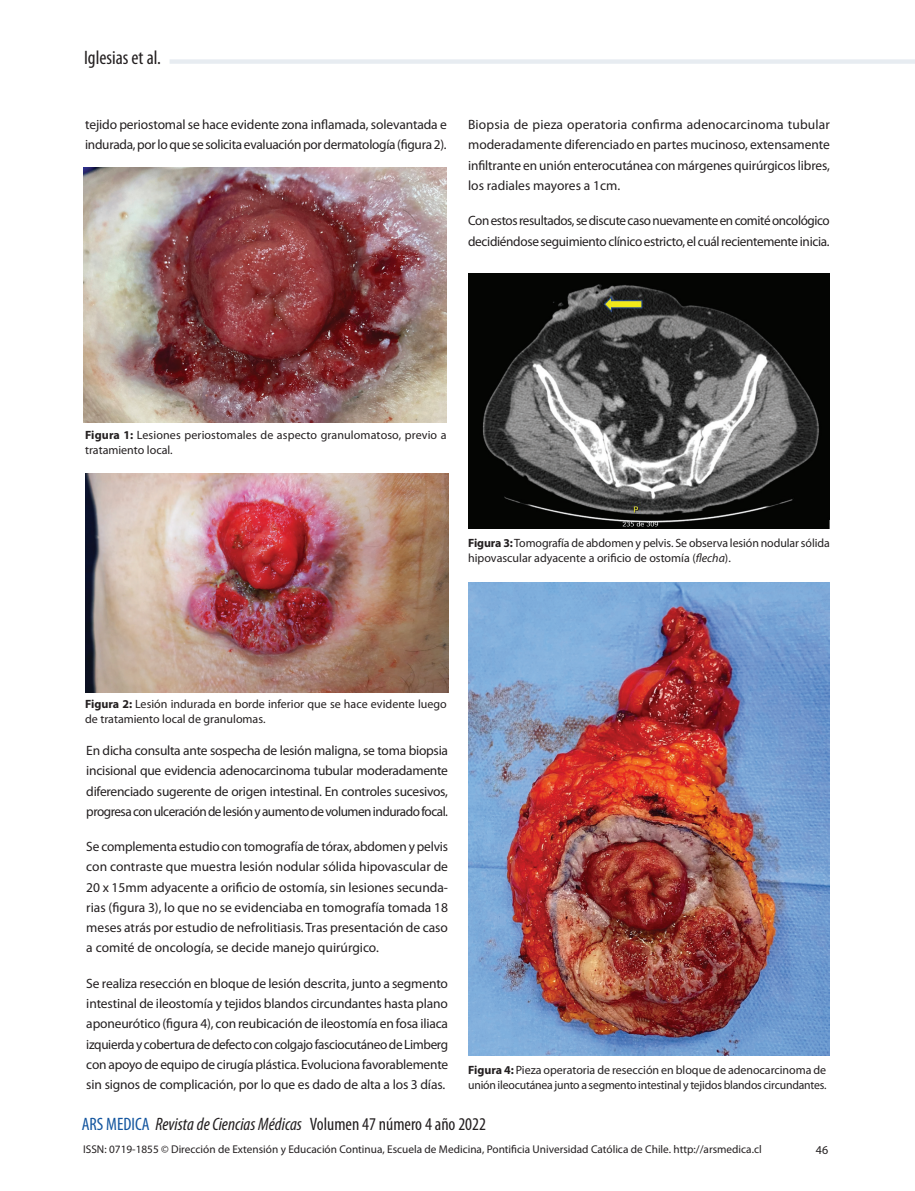
<style>
.page{position:relative;width:915px;height:1191px;background:#fff}
.page>*{position:absolute;margin:0;border:0;box-sizing:border-box;transform-origin:0 0}
.t1{font:condensed 19.5px "Myriad Pro";color:#231f20}
.t2{font:italic condensed 18px "Myriad Pro";color:#231f20}
.t3{font:13.5px/20.2px "Myriad Pro";letter-spacing:-.02em;color:#231f20;text-align:justify}
.t4{font:12px/15px "Myriad Pro";color:#231f20}
.t5{font:11.25px "Myriad Pro";color:#231f20}
.s1{font-weight:700}
.s2{font-style:italic}
.s3{font-style:normal;color:#13559f}
.s4{font-style:normal}
</style>
<div class="page">
<div style="left:169px;top:59px;width:745px;height:5px;background:#e7ecf1"></div>
<img style="left:83px;top:167px;width:363px;height:256px">
<img style="left:85px;top:473px;width:363px;height:219px">
<img style="left:468px;top:273px;width:361px;height:255px">
<img style="left:468px;top:583px;width:361px;height:472px">
<h1 class="t1" style="left:84px;top:47px;width:78px">Iglesias et al.</h1>
<p class="t3" style="left:85px;top:114px;width:363px">tejido periostomal se hace evidente zona inflamada, solevantada e indurada, por lo que se solicita evaluación por dermatología (figura 2).</p>
<p class="t3" style="left:468px;top:114px;width:363px">Biopsia de pieza operatoria confirma adenocarcinoma tubular moderadamente diferenciado en partes mucinoso, extensamente infiltrante en unión enterocutánea con márgenes quirúrgicos libres, los radiales mayores a 1cm.</p>
<p class="t3" style="left:468px;top:210px;width:363px">Con estos resultados, se discute caso nuevamente en comité oncológico decidiéndose seguimiento clínico estricto, el cuál recientemente inicia.</p>
<p class="t4" style="left:85px;top:427px;width:363px"><span class="s1">Figura 1:</span> Lesiones periostomales de aspecto granulomatoso, previo a tratamiento local.</p>
<p class="t4" style="left:468px;top:535px;width:363px"><span class="s1">Figura 3:</span> Tomografía de abdomen y pelvis. Se observa lesión nodular sólida hipovascular adyacente a orificio de ostomía (<span class="s2">flecha</span>).</p>
<p class="t4" style="left:85px;top:696px;width:363px"><span class="s1">Figura 2:</span> Lesión indurada en borde inferior que se hace evidente luego de tratamiento local de granulomas.</p>
<p class="t3" style="left:86px;top:740px;width:363px">En dicha consulta ante sospecha de lesión maligna, se toma biopsia incisional que evidencia adenocarcinoma tubular moderadamente diferenciado sugerente de origen intestinal. En controles sucesivos, progresa con ulceración de lesión y aumento de volumen indurado focal.</p>
<p class="t3" style="left:86px;top:836px;width:363px">Se complementa estudio con tomografía de tórax, abdomen y pelvis con contraste que muestra lesión nodular sólida hipovascular de 20 x 15mm adyacente a orificio de ostomía, sin lesiones secunda&shy;rias (figura 3), lo que no se evidenciaba en tomografía tomada 18 meses atrás por estudio de nefrolitiasis. Tras presentación de caso a comité de oncología, se decide manejo quirúrgico.</p>
<p class="t3" style="left:86px;top:972px;width:363px">Se realiza resección en bloque de lesión descrita, junto a segmento intestinal de ileostomía y tejidos blandos circundantes hasta plano aponeurótico (figura 4), con reubicación de ileostomía en fosa iliaca izquierda y cobertura de defecto con colgajo fasciocutáneo de Limberg con apoyo de equipo de cirugía plástica. Evoluciona favorablemente sin signos de complicación, por lo que es dado de alta a los 3 días.</p>
<p class="t4" style="left:468px;top:1061px;width:360px"><span class="s1">Figura 4:</span> Pieza operatoria de resección en bloque de adenocarcinoma de unión ileocutánea junto a segmento intestinal y tejidos blandos circundantes.</p>
<h2 class="t2" style="left:82px;top:1113px;width:405px"><span class="s3">ARS MEDICA</span> Revista de Ciencias Médicas <span class="s4">Volumen 47 número 4 año 2022</span></h2>
<p class="t5" style="left:83px;top:1141px;width:679px">ISSN: 0719-1855 © Dirección de Extensión y Educación Continua, Escuela de Medicina, Pontificia Universidad Católica de Chile. http://arsmedica.cl</p>
<p class="t4" style="left:815px;top:1142px;width:14px">46</p>
</div>
